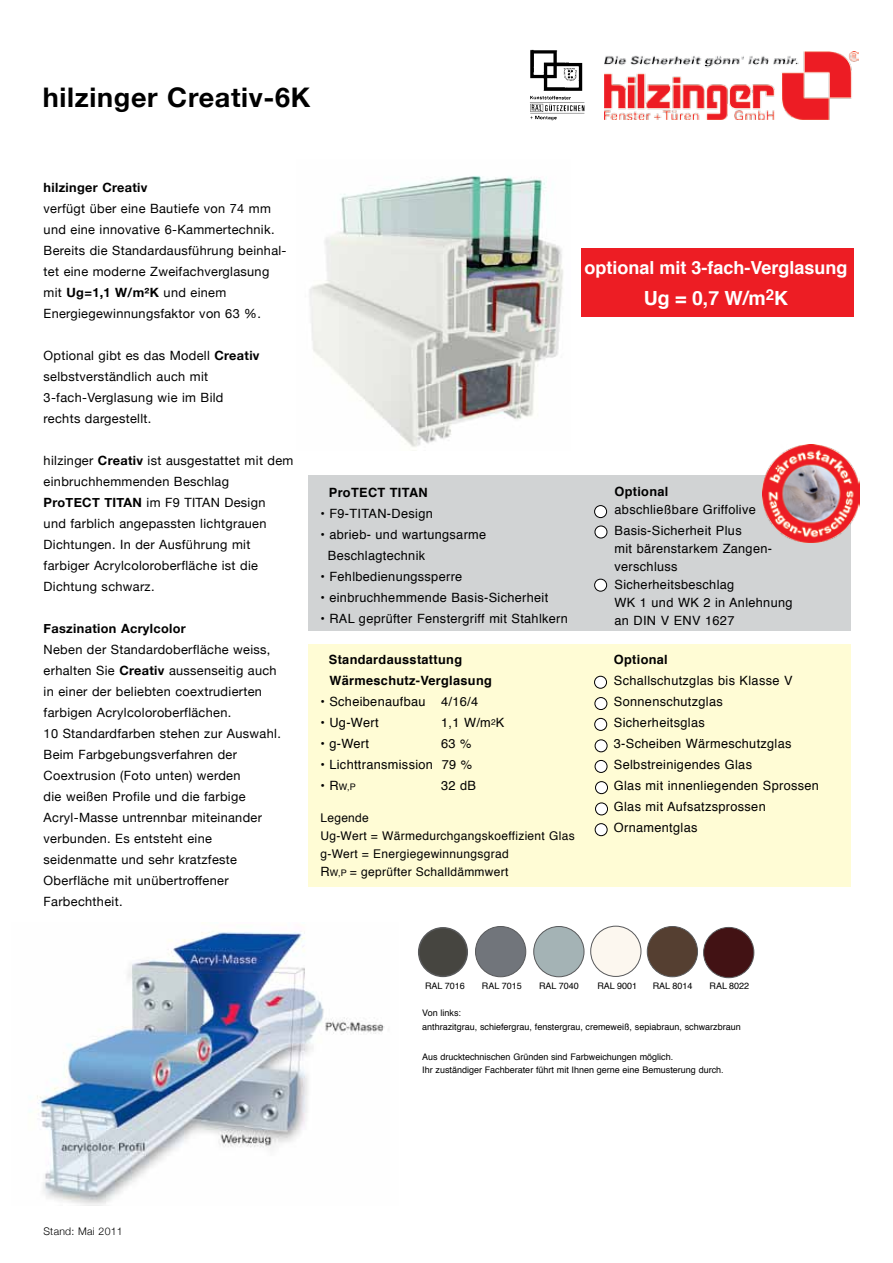
<style>
.page{position:relative;width:893px;height:1263px;background:#fff}
.page>*{position:absolute;margin:0;border:0;box-sizing:border-box;transform-origin:0 0}
.t1{font:700 27px "Helvetica Neue";letter-spacing:.025em;color:#000}
.t2{font:700 19.5px "Helvetica";color:#fff}
.t3{font:700 18px "Helvetica";color:#fff}
.t4{font:12.75px/21px "Helvetica Neue";letter-spacing:.025em;color:#000}
.t5{font:12.75px/21px "Helvetica";letter-spacing:.025em;color:#000}
.t6{font:700 12.75px/21px "Helvetica";letter-spacing:.025em;color:#000}
.t7{font:700 12.75px "Helvetica Neue";letter-spacing:.025em;color:#000}
.t8{font:12px/18px "Helvetica";letter-spacing:.025em;color:#000}
.t9{font:300 10.5px "Helvetica Neue";letter-spacing:.025em;color:#000}
.t10{font:9px/13.5px "Helvetica";color:#000}
.s1{font-weight:700}
.s2{font-size:12.75px}
.s3{font-size:9px}
</style>
<div class="page">
<div style="left:581px;top:249px;width:272px;height:68px;background:#ed1d24"></div>
<img style="left:309px;top:175px;width:254px;height:272px">
<img style="left:37px;top:931px;width:348px;height:274px">
<img style="left:605px;top:51px;width:253px;height:69px">
<div style="left:308px;top:644px;width:543px;height:242px;background:#fffcd5"></div>
<div style="left:308px;top:475px;width:542px;height:156px;background:#d1d3d4"></div>
<div style="left:594px;top:676px;width:12px;height:12px;background:#fff;border-radius:50%"></div>
<div style="left:594px;top:676px;width:13px;height:13px;border:1px solid #000;border-radius:50%"></div>
<div style="left:595px;top:697px;width:12px;height:12px;background:#fff;border-radius:50%"></div>
<div style="left:594px;top:697px;width:13px;height:13px;border:1px solid #000;border-radius:50%"></div>
<div style="left:595px;top:718px;width:12px;height:12px;background:#fff;border-radius:50%"></div>
<div style="left:594px;top:718px;width:13px;height:13px;border:1px solid #000;border-radius:50%"></div>
<div style="left:595px;top:740px;width:12px;height:12px;background:#fff;border-radius:50%"></div>
<div style="left:595px;top:739px;width:12px;height:13px;border:1px solid #000;border-radius:50%"></div>
<div style="left:595px;top:760px;width:12px;height:12px;background:#fff;border-radius:50%"></div>
<div style="left:595px;top:760px;width:12px;height:13px;border:1px solid #000;border-radius:50%"></div>
<div style="left:595px;top:782px;width:12px;height:12px;background:#fff;border-radius:50%"></div>
<div style="left:595px;top:781px;width:13px;height:13px;border:1px solid #000;border-radius:50%"></div>
<div style="left:595px;top:803px;width:12px;height:12px;background:#fff;border-radius:50%"></div>
<div style="left:595px;top:802px;width:13px;height:13px;border:1px solid #000;border-radius:50%"></div>
<div style="left:595px;top:824px;width:12px;height:12px;background:#fff;border-radius:50%"></div>
<div style="left:595px;top:823px;width:12px;height:13px;border:1px solid #000;border-radius:50%"></div>
<div style="left:595px;top:506px;width:12px;height:12px;background:#fff;border-radius:50%"></div>
<div style="left:594px;top:505px;width:13px;height:13px;border:1px solid #000;border-radius:50%"></div>
<div style="left:595px;top:526px;width:12px;height:12px;background:#fff;border-radius:50%"></div>
<div style="left:595px;top:526px;width:12px;height:12px;border:1px solid #000;border-radius:50%"></div>
<div style="left:595px;top:579px;width:12px;height:12px;background:#fff;border-radius:50%"></div>
<div style="left:594px;top:579px;width:13px;height:12px;border:1px solid #000;border-radius:50%"></div>
<img style="left:762px;top:445px;width:98px;height:97px">
<div style="left:534px;top:926px;width:50px;height:51px;background:#a4b3b5;border-radius:25px"></div>
<div style="left:533px;top:926px;width:51px;height:51px;border:1px solid #58595b;border-radius:50%"></div>
<div style="left:647px;top:926px;width:50px;height:51px;background:#553f31;border-radius:25px"></div>
<div style="left:647px;top:926px;width:51px;height:51px;border:1px solid #58595b;border-radius:50%"></div>
<div style="left:475px;top:926px;width:51px;height:51px;background:#71757b;border-radius:25px"></div>
<div style="left:475px;top:926px;width:51px;height:51px;border:1px solid #58595b;border-radius:50%"></div>
<div style="left:591px;top:926px;width:50px;height:50px;background:#fcf7ef;border-radius:25px"></div>
<div style="left:590px;top:926px;width:51px;height:51px;border:1px solid #58595b;border-radius:50%"></div>
<img style="left:530px;top:49px;width:55px;height:72px">
<div style="left:419px;top:928px;width:48px;height:48px;background:#464540;border-radius:50%"></div>
<div style="left:418px;top:927px;width:50px;height:50px;border:2px solid #58595b;border-radius:50%"></div>
<div style="left:704px;top:927px;width:50px;height:51px;background:#421214;border-radius:25px"></div>
<div style="left:703px;top:927px;width:51px;height:51px;border:1px solid #58595b;border-radius:50%"></div>
<h1 class="t1" style="left:43px;top:80px;width:269px">hilzinger Creativ-6K</h1>
<p class="t7" style="left:44px;top:179px;width:105px">hilzinger Creativ</p>
<p class="t4" style="left:44px;top:197px;width:244px">verfügt über eine Bautiefe von 74 mm und eine innovative 6-Kammertechnik.<br>Bereits die Standardausführung beinhal&shy;tet eine moderne Zweifachverglasung mit <span class="s1">Ug=1,1 W/m²K</span> und einem Energiegewinnungsfaktor von 63 %.</p>
<p class="t4" style="left:44px;top:344px;width:217px">Optional gibt es das Modell <span class="s1">Creativ </span>selbstverständlich auch mit<br>3-fach-Verglasung wie im Bild rechts dargestellt.</p>
<p class="t4" style="left:44px;top:449px;width:251px">hilzinger <span class="s1">Creativ</span> ist ausgestattet mit dem einbruchhemmenden Beschlag<br><span class="s1">ProTECT TITAN</span> im F9 TITAN Design<br>und farblich angepassten lichtgrauen Dichtungen. In der Ausführung mit farbiger Acrylcoloroberfläche ist die Dichtung schwarz.</p>
<p class="t7" style="left:44px;top:620px;width:144px">Faszination Acrylcolor</p>
<p class="t4" style="left:44px;top:638px;width:239px">Neben der Standardoberfläche weiss, erhalten Sie <span class="s1">Creativ</span> aussenseitig auch in einer der beliebten coextrudierten farbigen Acrylcoloroberflächen.<br>10 Standardfarben stehen zur Auswahl.<br>Beim Farbgebungsverfahren der Coextrusion (Foto unten) werden<br>die weißen Profile und die farbige Acryl-Masse untrennbar miteinander verbunden. Es entsteht eine seidenmatte und sehr kratzfeste Oberfläche mit unübertroffener Farbechtheit.</p>
<h3 class="t3" style="left:584px;top:253px;width:265px">optional mit 3-fach-Verglasung</h3>
<h2 class="t2" style="left:644px;top:283px;width:146px">Ug = 0,7 W/m<sup>2</sup>K</h2>
<p class="t6" style="left:329px;top:482px;width:100px">ProTECT TITAN</p>
<p class="t5" style="left:320px;top:504px;width:114px">• F9-TITAN-Design</p>
<p class="t5" style="left:328px;top:525px;width:160px;text-indent:-8px">• abrieb- und wartungsarme<br>Beschlagtechnik</p>
<p class="t5" style="left:320px;top:567px;width:143px">• Fehlbedienungssperre</p>
<p class="t5" style="left:320px;top:588px;width:229px">• einbruchhemmende Basis-Sicherheit</p>
<p class="t5" style="left:320px;top:609px;width:249px">• RAL geprüfter Fenstergriff mit Stahlkern</p>
<p class="t6" style="left:329px;top:649px;width:165px">Standardausstattung<br>Wärmeschutz-Verglasung</p>
<p class="t5" style="left:320px;top:692px;width:159px">• Scheibenaufbau 4/16/4</p>
<p class="t5" style="left:320px;top:713px;width:60px">• Ug-Wert</p>
<p class="t5" style="left:441px;top:713px;width:65px">1,1 W/m<sup>2</sup>K</p>
<p class="t5" style="left:320px;top:734px;width:50px">• g-Wert</p>
<p class="t5" style="left:441px;top:734px;width:32px">63 %</p>
<p class="t5" style="left:320px;top:755px;width:153px">• Lichttransmission 79 %</p>
<p class="t10" style="left:320px;top:781px;width:37px"><span class="s2">• R</span>W,P</p>
<p class="t5" style="left:441px;top:776px;width:36px">32 dB</p>
<p class="t8" style="left:320px;top:809px;width:256px">Legende<br>Ug-Wert = Wärmedurchgangskoeffizient Glas g-Wert = Energiegewinnungsgrad<br><span class="s2">R</span><span class="s3">W,P</span> = geprüfter Schalldämmwert</p>
<p class="t6" style="left:614px;top:481px;width:55px">Optional</p>
<p class="t5" style="left:614px;top:499px;width:143px">abschließbare Griffolive<br>Basis-Sicherheit Plus</p>
<p class="t5" style="left:614px;top:540px;width:180px;line-height:18px">mit bärenstarkem Zangen&shy;verschluss<br>Sicherheitsbeschlag<br>WK 1 und WK 2 in Anlehnung an DIN V ENV 1627</p>
<p class="t6" style="left:614px;top:650px;width:55px">Optional</p>
<p class="t5" style="left:614px;top:671px;width:207px">Schallschutzglas bis Klasse V<br>Sonnenschutzglas<br>Sicherheitsglas<br>3-Scheiben Wärmeschutzglas<br>Selbstreinigendes Glas<br>Glas mit innenliegenden Sprossen<br>Glas mit Aufsatzsprossen<br>Ornamentglas</p>
<p class="t10" style="left:425px;top:979px;width:41px">RAL 7016</p>
<p class="t10" style="left:482px;top:979px;width:41px">RAL 7015</p>
<p class="t10" style="left:539px;top:979px;width:41px">RAL 7040</p>
<p class="t10" style="left:597px;top:979px;width:41px">RAL 9001</p>
<p class="t10" style="left:653px;top:979px;width:41px">RAL 8014</p>
<p class="t10" style="left:710px;top:979px;width:41px">RAL 8022</p>
<p class="t10" style="left:422px;top:1007px;width:320px">Von links:<br>anthrazitgrau, schiefergrau, fenstergrau, cremeweiß, sepiabraun, schwarzbraun</p>
<p class="t10" style="left:422px;top:1050px;width:303px">Aus drucktechnischen Gründen sind Farbweichungen möglich.<br>Ihr zuständiger Fachberater führt mit Ihnen gerne eine Bemusterung durch.</p>
<p class="t9" style="left:43px;top:1225px;width:81px">Stand: Mai 2011</p>
</div>
